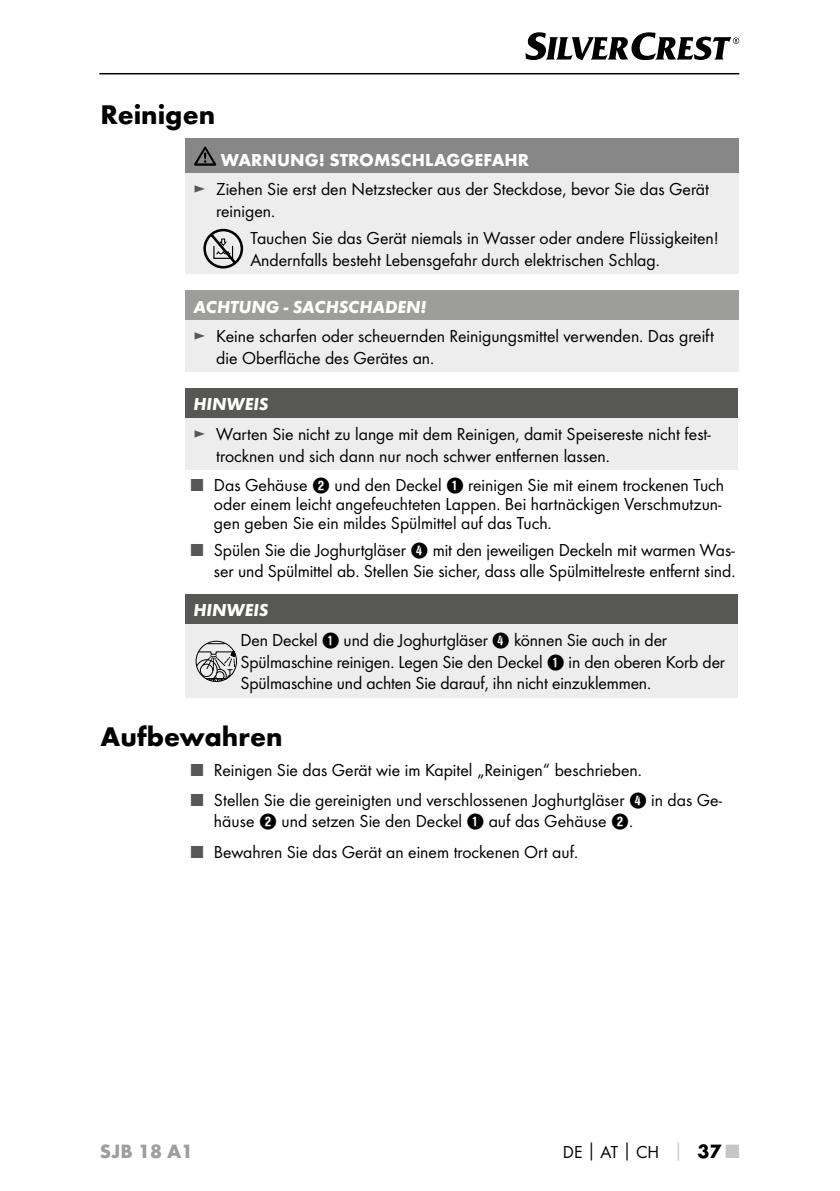
<style>
.page{position:relative;width:840px;height:1191px;background:#fff}
.page>*{position:absolute;margin:0;border:0;box-sizing:border-box;transform-origin:0 0}
.t1{font:700 28px "Futura";color:#000}
.t2{font:700 20px "Futura";color:#9d9d9c}
.t3{font:18px/21.6px "Futura Boo";color:#000}
.t4{font:italic 700 18px "Futura";color:#fff}
.t5{font:700 18px "Futura";color:#fff}
.s1{color:#575756}
.s2{font-family:"Hako PI Nummern"}
.s3{font-family:"Futura";font-weight:700}
.s4{font-family:"Futura";font-weight:700;color:#c6c6c6}
.s5{font-family:"Futura";font-weight:700;font-size:20px}
.s6{font-family:"Futura";font-weight:700;font-size:20px;color:#c6c6c6}
</style>
<div class="page">
<hr style="left:99px;top:73px;width:639px;height:1px;background:#000">
<svg style="left:525px;top:32px;width:213px;height:28px"></svg>
<div style="left:185px;top:138px;width:553px;height:36px;background:#878787"></div>
<div style="left:185px;top:174px;width:553px;height:100px;background:#ededed"></div>
<svg style="left:194px;top:147px;width:22px;height:19px"></svg>
<div style="left:185px;top:290px;width:553px;height:30px;background:#9d9d9c"></div>
<div style="left:185px;top:320px;width:553px;height:52px;background:#ededed"></div>
<div style="left:185px;top:388px;width:552px;height:30px;background:#575756"></div>
<div style="left:185px;top:418px;width:552px;height:51px;background:#ededed"></div>
<div style="left:185px;top:594px;width:552px;height:30px;background:#575756"></div>
<div style="left:185px;top:624px;width:552px;height:73px;background:#ededed"></div>
<div style="left:195px;top:641px;width:42px;height:41px;border:1px solid #000;border-radius:50%"></div>
<svg style="left:195px;top:651px;width:41px;height:31px"></svg>
<svg style="left:207px;top:643px;width:18px;height:1px"></svg>
<svg style="left:203px;top:229px;width:40px;height:40px"></svg>
<h1 class="t1" style="left:100px;top:97px;width:116px">Reinigen</h1>
<p class="t5" style="left:221px;top:149px;width:309px">WARNUNG! STROMSCHLAGGEFAHR</p>
<p class="t3" style="left:216px;top:178px;width:494px;text-indent:-23px"><span class="s1">►</span> Ziehen Sie erst den Netzstecker aus der Steckdose, bevor Sie das Gerät reinigen.</p>
<p class="t3" style="left:250px;top:227px;width:469px">Tauchen Sie das Gerät niemals in Wasser oder andere Flüssigkeiten!<br>Andernfalls besteht Lebensgefahr durch elektrischen Schlag.</p>
<p class="t4" style="left:193px;top:295px;width:234px">ACHTUNG - SACHSCHADEN!</p>
<p class="t3" style="left:216px;top:325px;width:499px;text-indent:-23px"><span class="s1">►</span> Keine scharfen oder scheuernden Reinigungsmittel verwenden. Das greift die Oberfläche des Gerätes an.</p>
<p class="t4" style="left:193px;top:393px;width:76px">HINWEIS</p>
<p class="t3" style="left:216px;top:423px;width:495px;text-indent:-23px"><span class="s1">►</span> Warten Sie nicht zu lange mit dem Reinigen, damit Speisereste nicht fest&shy;trocknen und sich dann nur noch schwer entfernen lassen.</p>
<p class="t3" style="left:214px;top:476px;width:511px;line-height:18.6px;text-indent:-23px"><span class="s1">■</span> Das Gehäuse <span class="s2">2</span> und den Deckel <span class="s2">1</span> reinigen Sie mit einem trockenen Tuch oder einem leicht angefeuchteten Lappen. Bei hartnäckigen Verschmutzun&shy;gen geben Sie ein mildes Spülmittel auf das Tuch.</p>
<p class="t3" style="left:191px;top:539px;width:544px;text-align:right"><span class="s1">■</span> Spülen Sie die Joghurtgläser <span class="s2">4</span> mit den jeweiligen Deckeln mit warmen Was&shy;ser und Spülmittel ab. Stellen Sie sicher, dass alle Spülmittelreste entfernt sind.</p>
<p class="t4" style="left:193px;top:599px;width:76px">HINWEIS</p>
<p class="t3" style="left:240px;top:628px;width:485px">Den Deckel <span class="s2">1</span> und die Joghurtgläser <span class="s2">4</span> können Sie auch in der<br>Spülmaschine reinigen. Legen Sie den Deckel <span class="s2">1</span> in den oberen Korb der<br>Spülmaschine und achten Sie darauf, ihn nicht einzuklemmen.</p>
<h1 class="t1" style="left:100px;top:719px;width:183px">Aufbewahren</h1>
<p class="t3" style="left:191px;top:759px;width:449px"><span class="s1">■</span> Reinigen Sie das Gerät wie im Kapitel „Reinigen“ beschrieben.</p>
<p class="t3" style="left:214px;top:789px;width:509px;text-indent:-23px"><span class="s1">■</span> Stellen Sie die gereinigten und verschlossenen Joghurtgläser <span class="s2">4</span> in das Ge&shy;häuse <span class="s2">2</span> und setzen Sie den Deckel <span class="s2">1</span> auf das Gehäuse <span class="s2">2</span>.</p>
<p class="t3" style="left:191px;top:840px;width:386px"><span class="s1">■</span> Bewahren Sie das Gerät an einem trockenen Ort auf.</p>
<p class="t2" style="left:100px;top:1139px;width:95px">SJB 18 A1</p>
<p class="t3" style="left:562px;top:1141px;width:178px">DE<span class="s3">│</span>AT<span class="s3">│</span>CH <span class="s4">│</span> <span class="s5">37</span> <span class="s6">■</span></p>
</div>
